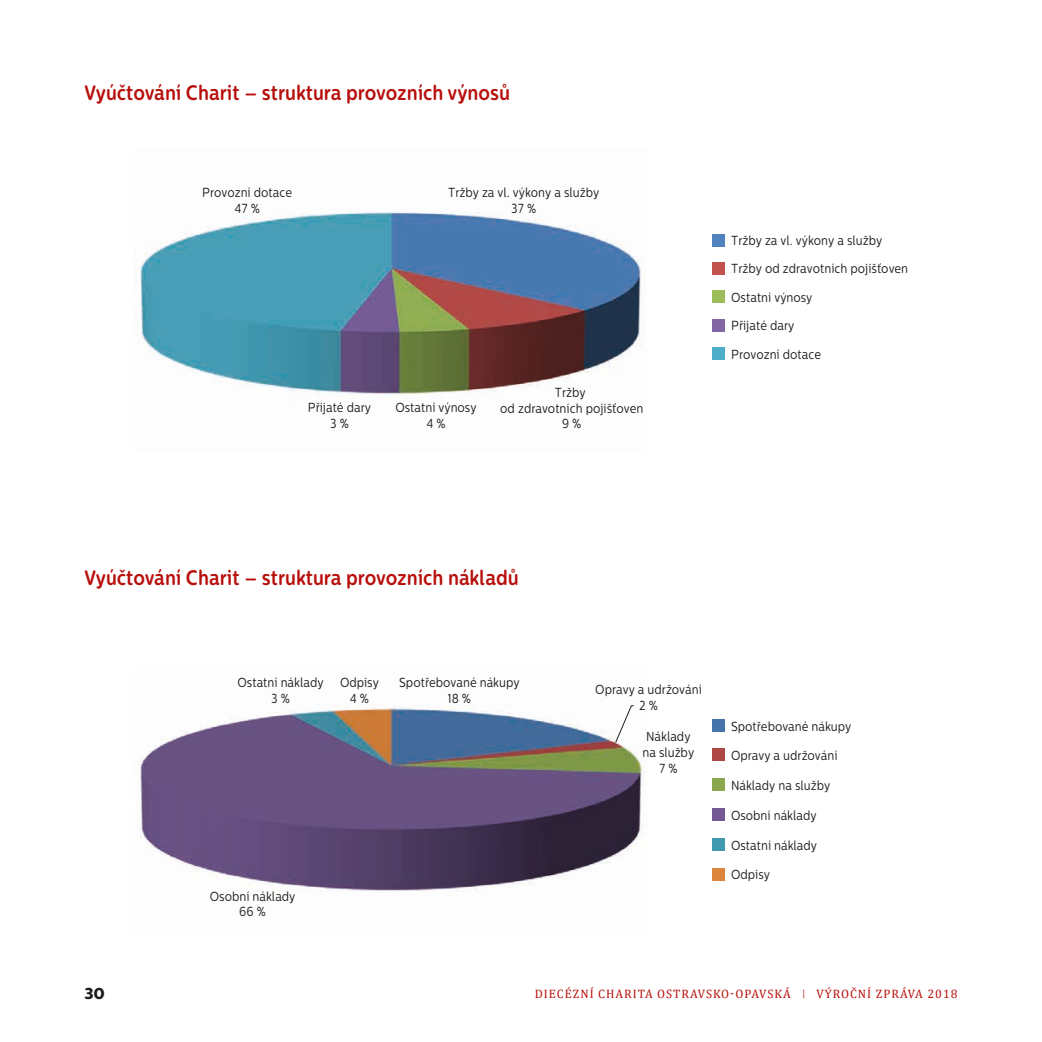
<style>
.page{position:relative;width:1042px;height:1042px;background:#fff}
.page>*{position:absolute;margin:0;border:0;box-sizing:border-box;transform-origin:0 0}
.t1{font:700 21px "Centrale Sans Rounded";color:#b80f0c;scale:.85 1}
.t2{font:800 15.75px "Centrale Sans Rounded";color:#1d1d1b}
.t3{font:13.12px/15.8px "Centrale Sans Rounded";color:#1d1d1b;text-align:center;scale:.85 1}
.t4{font:12.25px "Cambria";letter-spacing:.08em;color:#b80f0c}
</style>
<div class="page">
<img style="left:140px;top:212px;width:503px;height:189px">
<div style="left:713px;top:234px;width:12px;height:12px;background:#5082be"></div>
<div style="left:713px;top:262px;width:12px;height:13px;background:#c2524e"></div>
<div style="left:713px;top:291px;width:12px;height:12px;background:#9dbd5a"></div>
<div style="left:713px;top:319px;width:12px;height:12px;background:#8265a3"></div>
<div style="left:713px;top:348px;width:12px;height:12px;background:#4eaec8"></div>
<img style="left:138px;top:704px;width:507px;height:188px">
<svg style="left:614px;top:705px;width:20px;height:38px"></svg>
<div style="left:712px;top:719px;width:13px;height:12px;background:#4673a9"></div>
<div style="left:712px;top:749px;width:13px;height:12px;background:#ac4745"></div>
<div style="left:712px;top:778px;width:13px;height:13px;background:#8ba74f"></div>
<div style="left:712px;top:808px;width:13px;height:13px;background:#725991"></div>
<div style="left:712px;top:838px;width:13px;height:12px;background:#4199b0"></div>
<div style="left:712px;top:868px;width:13px;height:12px;background:#dc853d"></div>
<h1 class="t1" style="left:84px;top:80px;width:502px">Vyúčtování Charit – struktura provozních výnosů</h1>
<p class="t3" style="left:202px;top:185px;width:107px">Provozní dotace<br>47 %</p>
<p class="t3" style="left:448px;top:185px;width:179px">Tržby za vl. výkony a služby<br>37 %</p>
<p class="t3" style="left:308px;top:400px;width:76px">Přijaté dary<br>3 %</p>
<p class="t3" style="left:395px;top:400px;width:97px">Ostatní výnosy<br>4 %</p>
<p class="t3" style="left:500px;top:384px;width:170px">Tržby<br>od zdravotních pojišťoven<br>9 %</p>
<p class="t3" style="left:731px;top:226px;width:210px;line-height:28.3px;text-align:left">Tržby za vl. výkony a služby<br>Tržby od zdravotních pojišťoven<br>Ostatní výnosy<br>Přijaté dary<br>Provozní dotace</p>
<h1 class="t1" style="left:84px;top:565px;width:512px">Vyúčtování Charit – struktura provozních nákladů</h1>
<p class="t3" style="left:237px;top:674px;width:103px">Ostatní náklady<br>3 %</p>
<p class="t3" style="left:340px;top:674px;width:47px">Odpisy<br>4 %</p>
<p class="t3" style="left:399px;top:674px;width:143px">Spotřebované nákupy<br>18 %</p>
<p class="t3" style="left:595px;top:682px;width:127px">Opravy a udržování<br>2 %</p>
<p class="t3" style="left:642px;top:728px;width:62px">Náklady na služby<br>7 %</p>
<p class="t3" style="left:210px;top:888px;width:102px">Osobní náklady<br>66 %</p>
<p class="t3" style="left:731px;top:718px;width:143px">Spotřebované nákupy</p>
<p class="t3" style="left:731px;top:748px;width:127px">Opravy a udržování</p>
<p class="t3" style="left:731px;top:778px;width:118px">Náklady na služby</p>
<p class="t3" style="left:731px;top:807px;width:102px">Osobní náklady</p>
<p class="t3" style="left:731px;top:837px;width:103px">Ostatní náklady</p>
<p class="t3" style="left:731px;top:867px;width:47px">Odpisy</p>
<p class="t2" style="left:84px;top:983px;width:22px">30</p>
<p class="t4" style="left:535px;top:986px;width:424px">DIECÉZNÍ CHARITA OSTRAVSKO-OPAVSKÁ I VÝROČNÍ ZPRÁVA 2018</p>
</div>
